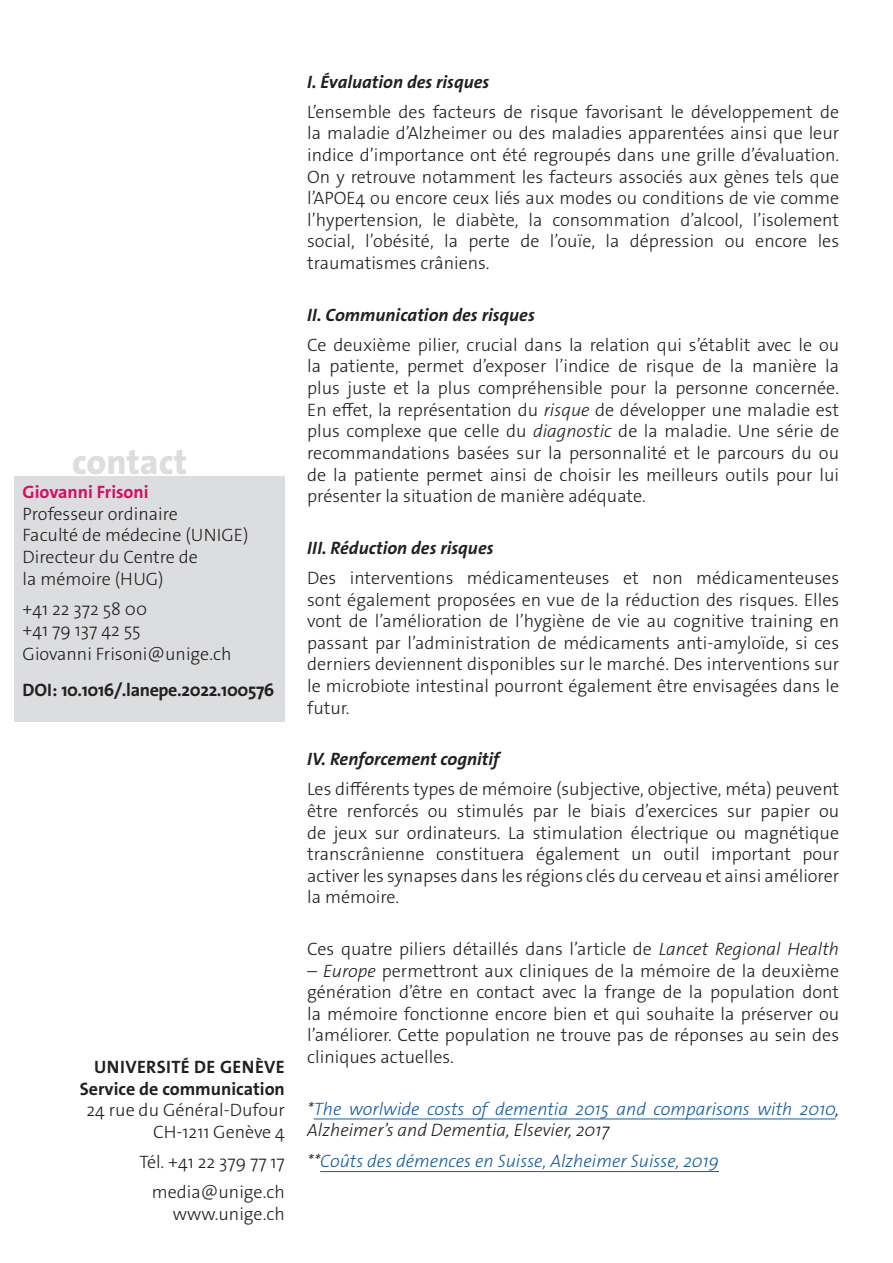
<style>
.page{position:relative;width:893px;height:1263px;background:#fff}
.page>*{position:absolute;margin:0;border:0;box-sizing:border-box;transform-origin:0 0}
._4__texte_courant{font:800 35.7px "The Sans Os F";color:#dcdddf}
._4__texte_courant-2{font:300 18px/21.6px "The Sans Os F";color:#231f20;text-align:justify}
._4__texte_courant-3{font:italic 300 18px/21.6px "The Sans Os F";color:#175d9e}
.texte_courant{font:300 18px/21.6px "The Sans Os F";color:#231f20;text-align:right}
._4__texte_courant-4{font:italic 700 18px "The Sans Os F";color:#231f20}
._4__texte_courant-5{font:700 18px "The Sans Os F";letter-spacing:-.02em;color:#231f20}
.texte_courant-2{font:700 18px "The Sans Os F";letter-spacing:.02em;color:#231f20}
.s1{font-weight:700;color:#db0a62}
.s2{font-weight:700}
.s3{font-style:italic}
.s4{color:#231f20}
</style>
<div class="page">
<div style="left:14px;top:476px;width:271px;height:246px;background:#dcdddf"></div>
<hr style="left:314px;top:1118px;width:521px;height:1px;background:#175d9e">
<hr style="left:320px;top:1171px;width:399px;height:1px;background:#175d9e">
<p class="_4__texte_courant" style="left:72px;top:439px;width:116px">contact</p>
<p class="_4__texte_courant-2" style="left:23px;top:481px;width:227px;text-align:left"><span class="s1">Giovanni Frisoni<br></span>Professeur ordinaire<br>Faculté de médecine (UNIGE)<br>Directeur du Centre de<br>la mémoire (HUG)</p>
<p class="_4__texte_courant-2" style="left:23px;top:598px;width:126px">+41 22 372 58 00 +41 79 137 42 55</p>
<p class="_4__texte_courant-2" style="left:23px;top:644px;width:210px">Giovanni Frisoni@unige.ch</p>
<p class="_4__texte_courant-5" style="left:23px;top:678px;width:253px">DOI: 10.1016/.lanepe.2022.100576</p>
<p class="texte_courant-2" style="left:94px;top:1055px;width:192px">UNIVERSITÉ DE GENÈVE</p>
<p class="texte_courant" style="left:80px;top:1078px;width:207px"><span class="s2">Service de communication<br></span>24 rue du Général-Dufour<br>CH-1211 Genève 4</p>
<p class="texte_courant" style="left:139px;top:1151px;width:147px">Tél. +41 22 379 77 17</p>
<p class="texte_courant" style="left:152px;top:1181px;width:135px">media@unige.ch www.unige.ch</p>
<p class="_4__texte_courant-4" style="left:307px;top:70px;width:184px">I. Évaluation des risques</p>
<p class="_4__texte_courant-2" style="left:307px;top:101px;width:533px">L’ensemble des facteurs de risque favorisant le développement de la maladie d’Alzheimer ou des maladies apparentées ainsi que leur indice d’importance ont été regroupés dans une grille d’évaluation.<br>On y retrouve notamment les facteurs associés aux gènes tels que l’APOE4 ou encore ceux liés aux modes ou conditions de vie comme l’hypertension, le diabète, la consommation d’alcool, l’isolement social, l’obésité, la perte de l’ouïe, la dépression ou encore les traumatismes crâniens.</p>
<p class="_4__texte_courant-4" style="left:307px;top:303px;width:229px">II. Communication des risques</p>
<p class="_4__texte_courant-2" style="left:307px;top:334px;width:533px">Ce deuxième pilier, crucial dans la relation qui s’établit avec le ou la patiente, permet d’exposer l’indice de risque de la manière la plus juste et la plus compréhensible pour la personne concernée.<br>En effet, la représentation du <span class="s3">risque</span> de développer une maladie est plus complexe que celle du <span class="s3">diagnostic</span> de la maladie. Une série de recommandations basées sur la personnalité et le parcours du ou de la patiente permet ainsi de choisir les meilleurs outils pour lui présenter la situation de manière adéquate.</p>
<p class="_4__texte_courant-4" style="left:307px;top:536px;width:188px">III. Réduction des risques</p>
<p class="_4__texte_courant-2" style="left:307px;top:567px;width:533px">Des interventions médicamenteuses et non médicamenteuses sont également proposées en vue de la réduction des risques. Elles vont de l’amélioration de l’hygiène de vie au cognitive training en passant par l’administration de médicaments anti-amyloïde, si ces derniers deviennent disponibles sur le marché. Des interventions sur le microbiote intestinal pourront également être envisagées dans le futur.</p>
<p class="_4__texte_courant-4" style="left:307px;top:748px;width:194px">IV. Renforcement cognitif</p>
<p class="_4__texte_courant-2" style="left:307px;top:779px;width:533px">Les différents types de mémoire (subjective, objective, méta) peuvent être renforcés ou stimulés par le biais d’exercices sur papier ou de jeux sur ordinateurs. La stimulation électrique ou magnétique transcrânienne constituera également un outil important pour activer les synapses dans les régions clés du cerveau et ainsi améliorer la mémoire.</p>
<p class="_4__texte_courant-2" style="left:307px;top:938px;width:533px">Ces quatre piliers détaillés dans l’article de <span class="s3">Lancet Regional Health</span></p>
<p class="_4__texte_courant-2" style="left:307px;top:960px;width:533px"><span class="s3">– Europe</span> permettront aux cliniques de la mémoire de la deuxième génération d’être en contact avec la frange de la population dont la mémoire fonctionne encore bien et qui souhaite la préserver ou l’améliorer. Cette population ne trouve pas de réponses au sein des cliniques actuelles.</p>
<p class="_4__texte_courant-3" style="left:307px;top:1098px;width:533px"><span class="s4">*</span>The worlwide costs of dementia 2015 and comparisons with 2010<span class="s4">,<br>Alzheimer’s and Dementia, Elsevier, 2017</span></p>
<p class="_4__texte_courant-3" style="left:307px;top:1151px;width:413px"><span class="s4">**</span>Coûts des démences en Suisse, Alzheimer Suisse, 2019</p>
</div>
